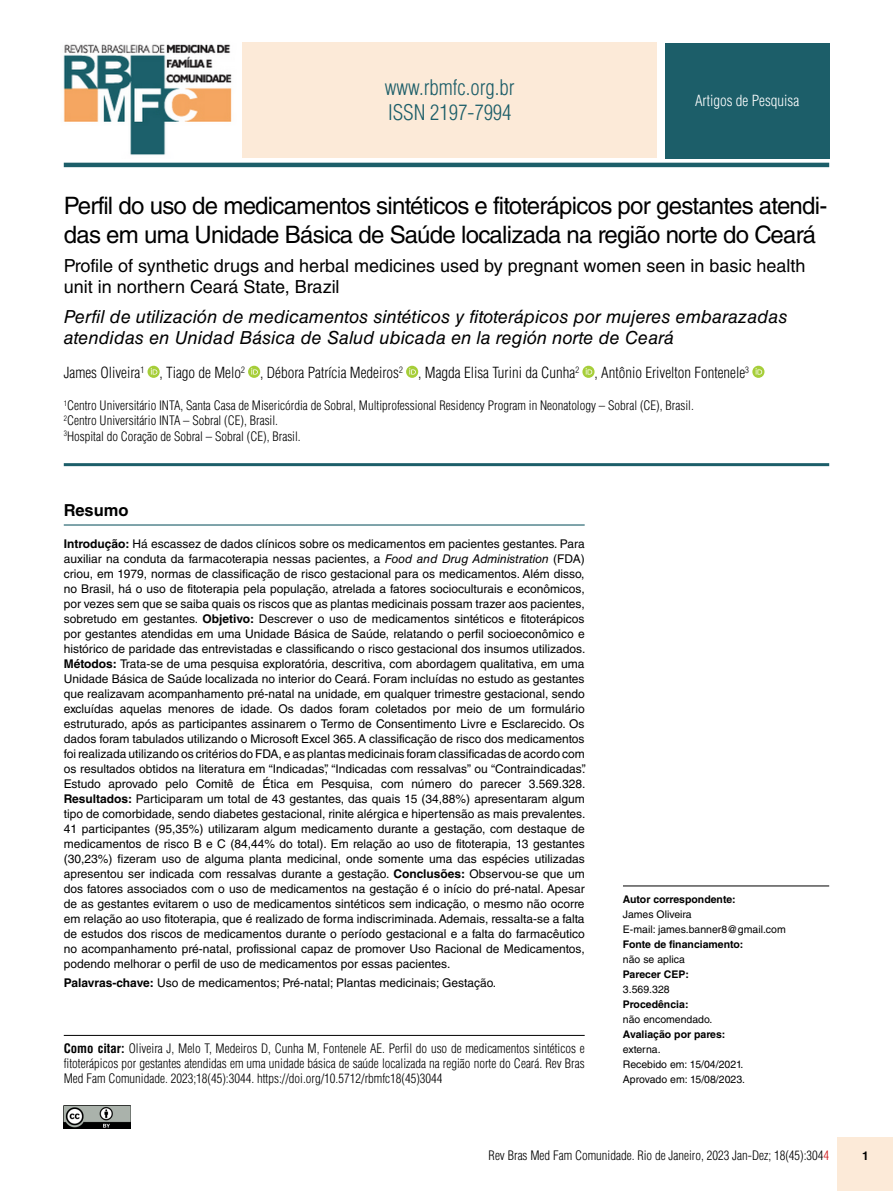
<style>
.page{position:relative;width:893px;height:1191px;background:#fff}
.page>*{position:absolute;margin:0;border:0;box-sizing:border-box;transform-origin:0 0}
.t1{font:24px/28.8px "Helvetica LT Std";letter-spacing:-.03em;color:#000}
.t2{font:300 condensed 21px/25.2px "Helvetica LT Std";color:#1c5e69}
.t3{font:italic 18px/21px "Helvetica LT Std";letter-spacing:.005em;color:#000}
.t4{font:18px/21px "Helvetica LT Std";color:#000}
.t5{font:700 16.5px "Helvetica LT Std";color:#000}
.t6{font:300 condensed 15px "Helvetica LT Std";color:#000}
.t7{font:300 condensed 15px "Helvetica LT Std";color:#fff}
.t8{font:300 condensed 12.75px/15.3px "Helvetica LT Std";color:#000}
.t9{font:12px/15px "Helvetica LT Std";color:#000;text-align:justify}
.t10{font:700 12px "Helvetica LT Std";color:#000}
.t11{font:10.5px/15px "Helvetica LT Std";color:#000}
.t12{font:700 10.5px "Helvetica LT Std";color:#000}
.s1{font-weight:700}
.s2{font-style:italic}
.s3{color:#cd1719}
</style>
<div class="page">
<div style="left:838px;top:1137px;width:55px;height:54px;background:#fcead8"></div>
<hr style="left:623px;top:885px;width:206px;height:1px;background:#000">
<hr style="left:64px;top:524px;width:521px;height:1px;background:#1c5e69">
<img style="left:64px;top:1105px;width:67px;height:23px">
<img style="left:63px;top:44px;width:169px;height:111px">
<div style="left:242px;top:42px;width:415px;height:116px;background:#fcead8"></div>
<div style="left:665px;top:43px;width:164px;height:116px;background:#1c5e69"></div>
<hr style="left:64px;top:163px;width:765px;height:4px;background:#1c5e69">
<svg style="left:148px;top:366px;width:12px;height:12px"></svg>
<svg style="left:151px;top:368px;width:6px;height:6px"></svg>
<svg style="left:248px;top:366px;width:12px;height:12px"></svg>
<svg style="left:251px;top:368px;width:7px;height:6px"></svg>
<svg style="left:406px;top:366px;width:12px;height:12px"></svg>
<svg style="left:409px;top:368px;width:7px;height:6px"></svg>
<svg style="left:582px;top:366px;width:12px;height:12px"></svg>
<svg style="left:586px;top:368px;width:6px;height:6px"></svg>
<svg style="left:752px;top:366px;width:12px;height:12px"></svg>
<svg style="left:756px;top:368px;width:6px;height:6px"></svg>
<hr style="left:64px;top:463px;width:765px;height:3px;background:#1c5e69">
<hr style="left:64px;top:1035px;width:521px;height:1px;background:#000">
<h2 class="t2" style="left:385px;top:75px;width:131px">www.rbmfc.org.br<br>ISSN 2197-7994</h2>
<p class="t7" style="left:695px;top:92px;width:106px">Artigos de Pesquisa</p>
<h1 class="t1" style="left:64px;top:191px;width:765px">Perfil do uso de medicamentos sintéticos e fitoterápicos por gestantes atendi&shy;das em uma Unidade Básica de Saúde localizada na região norte do Ceará</h1>
<h3 class="t4" style="left:64px;top:255px;width:743px">Profile of synthetic drugs and herbal medicines used by pregnant women seen in basic health unit in northern Ceará State, Brazil</h3>
<h3 class="t3" style="left:64px;top:306px;width:725px">Perfil de utilización de medicamentos sintéticos y fitoterápicos por mujeres embarazadas atendidas en Unidad Básica de Salud ubicada en la región norte de Ceará</h3>
<p class="t6" style="left:64px;top:363px;width:687px">James Oliveira<sup>1</sup> , Tiago de Melo<sup>2</sup> , Débora Patrícia Medeiros<sup>2</sup> , Magda Elisa Turini da Cunha<sup>2</sup> , Antônio Erivelton Fontenele<sup>3</sup></p>
<p class="t8" style="left:64px;top:397px;width:632px"><sup>1</sup>Centro Universitário INTA, Santa Casa de Misericórdia de Sobral, Multiprofessional Residency Program in Neonatology – Sobral (CE), Brasil.<br><sup>2</sup>Centro Universitário INTA – Sobral (CE), Brasil.<br><sup>3</sup>Hospital do Coração de Sobral – Sobral (CE), Brasil.</p>
<h3 class="t5" style="left:64px;top:500px;width:66px">Resumo</h3>
<p class="t9" style="left:64px;top:536px;width:523px"><span class="s1">Introdução:</span> Há escassez de dados clínicos sobre os medicamentos em pacientes gestantes. Para auxiliar na conduta da farmacoterapia nessas pacientes, a <span class="s2">Food and Drug Administration</span> (FDA) criou, em 1979, normas de classificação de risco gestacional para os medicamentos. Além disso, no Brasil, há o uso de fitoterapia pela população, atrelada a fatores socioculturais e econômicos, por vezes sem que se saiba quais os riscos que as plantas medicinais possam trazer aos pacientes, sobretudo em gestantes. <span class="s1">Objetivo:</span> Descrever o uso de medicamentos sintéticos e fitoterápicos por gestantes atendidas em uma Unidade Básica de Saúde, relatando o perfil socioeconômico e histórico de paridade das entrevistadas e classificando o risco gestacional dos insumos utilizados.<br><span class="s1">Métodos:</span> Trata-se de uma pesquisa exploratória, descritiva, com abordagem qualitativa, em uma Unidade Básica de Saúde localizada no interior do Ceará. Foram incluídas no estudo as gestantes que realizavam acompanhamento pré-natal na unidade, em qualquer trimestre gestacional, sendo excluídas aquelas menores de idade. Os dados foram coletados por meio de um formulário estruturado, após as participantes assinarem o Termo de Consentimento Livre e Esclarecido. Os dados foram tabulados utilizando o Microsoft Excel 365. A classificação de risco dos medicamentos foi realizada utilizando os critérios do FDA, e as plantas medicinais foram classificadas de acordo com os resultados obtidos na literatura em “Indicadas”, “Indicadas com ressalvas” ou “Contraindicadas”.<br>Estudo aprovado pelo Comitê de Ética em Pesquisa, com número do parecer 3.569.328.<br><span class="s1">Resultados:</span> Participaram um total de 43 gestantes, das quais 15 (34,88%) apresentaram algum tipo de comorbidade, sendo diabetes gestacional, rinite alérgica e hipertensão as mais prevalentes.<br>41 participantes (95,35%) utilizaram algum medicamento durante a gestação, com destaque de medicamentos de risco B e C (84,44% do total). Em relação ao uso de fitoterapia, 13 gestantes (30,23%) fizeram uso de alguma planta medicinal, onde somente uma das espécies utilizadas apresentou ser indicada com ressalvas durante a gestação. <span class="s1">Conclusões:</span> Observou-se que um dos fatores associados com o uso de medicamentos na gestação é o início do pré-natal. Apesar de as gestantes evitarem o uso de medicamentos sintéticos sem indicação, o mesmo não ocorre em relação ao uso fitoterapia, que é realizado de forma indiscriminada. Ademais, ressalta-se a falta de estudos dos riscos de medicamentos durante o período gestacional e a falta do farmacêutico no acompanhamento pré-natal, profissional capaz de promover Uso Racional de Medicamentos, podendo melhorar o perfil de uso de medicamentos por essas pacientes.</p>
<p class="t9" style="left:64px;top:975px;width:434px"><span class="s1">Palavras-chave:</span> Uso de medicamentos; Pré-natal; Plantas medicinais; Gestação.</p>
<p class="t8" style="left:64px;top:1040px;width:522px;text-align:justify"><span class="s1">Como citar:</span> Oliveira J, Melo T, Medeiros D, Cunha M, Fontenele AE. Perfil do uso de medicamentos sintéticos e fitoterápicos por gestantes atendidas em uma unidade básica de saúde localizada na região norte do Ceará. Rev Bras Med Fam Comunidade. 2023;18(45):3044. https://doi.org/10.5712/rbmfc18(45)3044</p>
<p class="t12" style="left:623px;top:893px;width:114px">Autor correspondente:</p>
<p class="t11" style="left:623px;top:907px;width:164px">James Oliveira<br>E-mail: james.banner8@gmail.com</p>
<p class="t12" style="left:623px;top:938px;width:122px">Fonte de financiamento:</p>
<p class="t11" style="left:623px;top:952px;width:63px">não se aplica</p>
<p class="t12" style="left:623px;top:968px;width:68px">Parecer CEP:</p>
<p class="t11" style="left:623px;top:982px;width:48px">3.569.328</p>
<p class="t12" style="left:623px;top:998px;width:67px">Procedência:</p>
<p class="t11" style="left:623px;top:1012px;width:91px">não encomendado.</p>
<p class="t12" style="left:623px;top:1028px;width:104px">Avaliação por pares:</p>
<p class="t11" style="left:623px;top:1042px;width:124px">externa.<br>Recebido em: 15/04/2021.<br>Aprovado em: 15/08/2023.</p>
<p class="t8" style="left:489px;top:1147px;width:342px">Rev Bras Med Fam Comunidade. Rio de Janeiro, 2023 Jan-Dez; 18(45):304<span class="s3">4</span></p>
<p class="t10" style="left:862px;top:1148px;width:8px">1</p>
</div>
